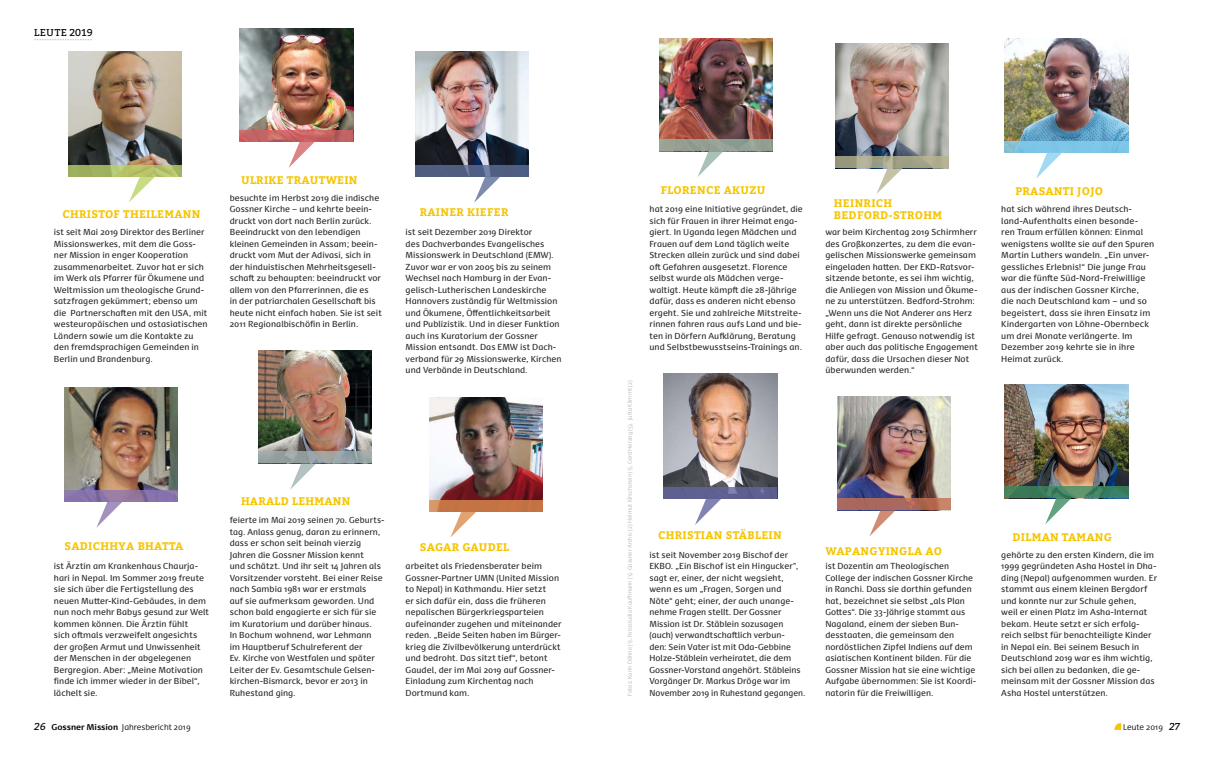
<style>
.page{position:relative;width:1214px;height:763px;background:#fff}
.page>*{position:absolute;margin:0;border:0;box-sizing:border-box;transform-origin:0 0}
.t1{font:700 11px/12px "Bitter";letter-spacing:.03em;color:#f5c500}
.t2{font:10px "Bitter";letter-spacing:.025em;color:#000}
.t3{font:8.3px/11.5px "Dancer Pro";letter-spacing:.005em;color:#282829}
.t4{font:300 8px "Dancer Pro";color:#000}
.t5{font:300 5.5px "Dancer Pro";color:#b1b3b4}
.s1{font-family:"Bitter";font-weight:400;font-style:italic;font-size:10px}
.s2{font-weight:700}
</style>
<div class="page">
<svg style="left:1114px;top:723px;width:6px;height:6px"></svg>
<img style="left:659px;top:38px;width:113px;height:101px">
<svg style="left:659px;top:139px;width:113px;height:12px"></svg>
<svg style="left:697px;top:151px;width:26px;height:26px"></svg>
<img style="left:415px;top:52px;width:114px;height:113px">
<svg style="left:415px;top:165px;width:114px;height:11px"></svg>
<svg style="left:474px;top:176px;width:26px;height:27px"></svg>
<img style="left:663px;top:374px;width:114px;height:113px">
<div style="left:663px;top:487px;width:114px;height:12px;background:#5e6091"></div>
<svg style="left:695px;top:499px;width:26px;height:26px"></svg>
<img style="left:835px;top:43px;width:113px;height:113px">
<svg style="left:835px;top:156px;width:113px;height:12px"></svg>
<svg style="left:876px;top:168px;width:26px;height:26px"></svg>
<img style="left:64px;top:388px;width:114px;height:101px">
<svg style="left:64px;top:489px;width:114px;height:12px"></svg>
<svg style="left:96px;top:501px;width:27px;height:26px"></svg>
<img style="left:1004px;top:384px;width:124px;height:102px">
<svg style="left:1004px;top:486px;width:124px;height:12px"></svg>
<svg style="left:1045px;top:498px;width:26px;height:26px"></svg>
<img style="left:68px;top:52px;width:113px;height:113px">
<svg style="left:129px;top:177px;width:26px;height:25px"></svg>
<svg style="left:68px;top:165px;width:113px;height:11px"></svg>
<img style="left:1004px;top:39px;width:124px;height:102px">
<svg style="left:1036px;top:153px;width:26px;height:26px"></svg>
<svg style="left:1004px;top:141px;width:124px;height:11px"></svg>
<img style="left:258px;top:350px;width:113px;height:101px">
<svg style="left:290px;top:463px;width:26px;height:27px"></svg>
<svg style="left:258px;top:451px;width:113px;height:12px"></svg>
<img style="left:240px;top:28px;width:113px;height:102px">
<svg style="left:288px;top:142px;width:27px;height:26px"></svg>
<svg style="left:240px;top:130px;width:113px;height:12px"></svg>
<svg style="left:450px;top:511px;width:26px;height:26px"></svg>
<img style="left:429px;top:398px;width:113px;height:101px">
<svg style="left:429px;top:499px;width:113px;height:12px"></svg>
<img style="left:837px;top:397px;width:113px;height:101px">
<svg style="left:869px;top:510px;width:26px;height:26px"></svg>
<svg style="left:837px;top:498px;width:113px;height:12px"></svg>
<svg style="left:34px;top:39px;width:58px;height:1px"></svg>
<p class="t2" style="left:34px;top:25px;width:60px">LEUTE 2019</p>
<h1 class="t1" style="left:62px;top:207px;width:16px">CHRISTOF</h1>
<h1 class="t1" style="left:123px;top:207px;width:16px">THEILEMANN</h1>
<p class="t3" style="left:54px;top:226px;width:155px">ist seit Mai 2019 Direktor des Berliner Missionswerkes, mit dem die Goss&shy;ner Mission in enger Kooperation zusammenarbeitet. Zuvor hat er sich im Werk als Pfarrer für Ökumene und Weltmission um theologische Grund&shy;satzfragen gekümmert; ebenso um die Partnerschaften mit den USA, mit westeuropäischen und ostasiatischen Ländern sowie um die Kontakte zu den fremdsprachigen Gemeinden in Berlin und Brandenburg.</p>
<h1 class="t1" style="left:241px;top:174px;width:17px">ULRIKE</h1>
<h1 class="t1" style="left:287px;top:174px;width:16px">TRAUTWEIN</h1>
<p class="t3" style="left:230px;top:191px;width:153px">besuchte im Herbst 2019 die indische Gossner Kirche – und kehrte beein&shy;druckt von dort nach Berlin zurück.<br>Beeindruckt von den lebendigen kleinen Gemeinden in Assam; beein&shy;druckt vom Mut der Adivasi, sich in der hinduistischen Mehrheitsgesell&shy;schaft zu behaupten: beeindruckt vor allem von den Pfarrerinnen, die es<br>in der patriarchalen Gesellschaft bis heute nicht einfach haben. Sie ist seit 2011 Regionalbischöfin in Berlin.</p>
<h1 class="t1" style="left:419px;top:206px;width:17px">RAINER</h1>
<h1 class="t1" style="left:467px;top:206px;width:16px">KIEFER</h1>
<p class="t3" style="left:405px;top:226px;width:157px">ist seit Dezember 2019 Direktor<br>des Dachverbandes Evangelisches Missionswerk in Deutschland (EMW).<br>Zuvor war er von 2005 bis zu seinem Wechsel nach Hamburg in der Evan&shy;gelisch-Lutherischen Landeskirche Hannovers zuständig für Weltmission und Ökumene, Öffentlichkeitsarbeit und Publizistik. Und in dieser Funktion auch ins Kuratorium der Gossner Mission entsandt. Das EMW ist Dach&shy;verband für 29 Missionswerke, Kirchen und Verbände in Deutschland.</p>
<h1 class="t1" style="left:65px;top:539px;width:16px">SADICHHYA</h1>
<h1 class="t1" style="left:138px;top:539px;width:9px">BHATTA</h1>
<p class="t3" style="left:54px;top:559px;width:157px">ist Ärztin am Krankenhaus Chaurja&shy;hari in Nepal. Im Sommer 2019 freute sie sich über die Fertigstellung des neuen Mutter-Kind-Gebäudes, in dem nun noch mehr Babys gesund zur Welt kommen können. Die Ärztin fühlt<br>sich oftmals verzweifelt angesichts der großen Armut und Unwissenheit der Menschen in der abgelegenen Bergregion. Aber: „Meine Motivation finde ich immer wieder in der Bibel“, lächelt sie.</p>
<p class="t4" style="left:34px;top:721px;width:158px"><span class="s1">26</span> <span class="s2">Gossner Mission</span> Jahresbericht 2019</p>
<h1 class="t1" style="left:241px;top:495px;width:18px">HARALD</h1>
<h1 class="t1" style="left:292px;top:495px;width:16px">LEHMANN</h1>
<p class="t3" style="left:230px;top:513px;width:156px">feierte im Mai 2019 seinen 70. Geburts&shy;tag. Anlass genug, daran zu erinnern, dass er schon seit beinah vierzig Jahren die Gossner Mission kennt<br>und schätzt. Und ihr seit 14 Jahren als Vorsitzender vorsteht. Bei einer Reise nach Sambia 1981 war er erstmals<br>auf sie aufmerksam geworden. Und schon bald engagierte er sich für sie im Kuratorium und darüber hinaus.<br>In Bochum wohnend, war Lehmann<br>im Hauptberuf Schulreferent der<br>Ev. Kirche von Westfalen und später Leiter der Ev. Gesamtschule Gelsen&shy;kirchen-Bismarck, bevor er 2013 in Ruhestand ging.</p>
<h1 class="t1" style="left:419px;top:541px;width:17px">SAGAR</h1>
<h1 class="t1" style="left:462px;top:541px;width:17px">GAUDEL</h1>
<p class="t3" style="left:405px;top:559px;width:157px">arbeitet als Friedensberater beim Gossner-Partner UMN (United Mission to Nepal) in Kathmandu. Hier setzt<br>er sich dafür ein, dass die früheren nepalischen Bürgerkriegsparteien aufeinander zugehen und miteinander reden. „Beide Seiten haben im Bürger&shy;krieg die Zivilbevölkerung unterdrückt und bedroht. Das sitzt tief“, betont Gaudel, der im Mai 2019 auf Gossner-Einladung zum Kirchentag nach Dortmund kam.</p>
<p class="t5" style="left:626px;top:695px;width:317px;rotate:-90deg">Fotos: Karin Döhne (1), Fotostudio Kauffmann (1), Gossner Archiv (2) Helmut Kirschstein (1), Gerd Herzog (5), Jutta Klimmt (2)</p>
<h1 class="t1" style="left:660px;top:183px;width:16px">FLORENCE</h1>
<h1 class="t1" style="left:723px;top:183px;width:18px">AKUZU</h1>
<p class="t3" style="left:649px;top:203px;width:155px">hat 2019 eine Initiative gegründet, die sich für Frauen in ihrer Heimat enga&shy;giert. In Uganda legen Mädchen und Frauen auf dem Land täglich weite Strecken allein zurück und sind dabei oft Gefahren ausgesetzt. Florence selbst wurde als Mädchen verge&shy;waltigt. Heute kämpft die 28-Jährige dafür, dass es anderen nicht ebenso ergeht. Sie und zahlreiche Mitstreite&shy;rinnen fahren raus aufs Land und bie&shy;ten in Dörfern Aufklärung, Beratung und Selbstbewusstseins-Trainings an.</p>
<h1 class="t1" style="left:658px;top:529px;width:16px">CHRISTIAN</h1>
<h1 class="t1" style="left:725px;top:529px;width:37px">STÄBLEIN</h1>
<p class="t3" style="left:649px;top:548px;width:157px">ist seit November 2019 Bischof der EKBO. „Ein Bischof ist ein Hingucker", sagt er, einer, der nicht wegsieht, wenn es um „Fragen, Sorgen und Nöte“ geht; einer, der auch unange&shy;nehme Fragen stellt. Der Gossner Mission ist Dr. Stäblein sozusagen (auch) verwandtschaftlich verbun-<br>den: Sein Vater ist mit Oda-Gebbine Holze-Stäblein verheiratet, die dem Gossner-Vorstand angehört. Stäbleins Vorgänger Dr. Markus Dröge war im November 2019 in Ruhestand gegangen.</p>
<h1 class="t1" style="left:833px;top:197px;width:17px">HEINRICH<br>BEDFORD</h1>
<h1 class="t1" style="left:888px;top:209px;width:21px">-STROHM</h1>
<p class="t3" style="left:825px;top:226px;width:154px">war beim Kirchentag 2019 Schirmherr des Großkonzertes, zu dem die evan&shy;gelischen Missionswerke gemeinsam eingeladen hatten. Der EKD-Ratsvor&shy;sitzende betonte, es sei ihm wichtig, die Anliegen von Mission und Ökume&shy;ne zu unterstützen. Bedford-Strohm: „Wenn uns die Not Anderer ans Herz geht, dann ist direkte persönliche Hilfe gefragt. Genauso notwendig ist aber auch das politische Engagement dafür, dass die Ursachen dieser Not überwunden werden.“</p>
<h1 class="t1" style="left:825px;top:544px;width:20px">WAPANGYINGLA</h1>
<h1 class="t1" style="left:925px;top:544px;width:16px">AO</h1>
<p class="t3" style="left:825px;top:559px;width:152px">ist Dozentin am Theologischen College der indischen Gossner Kirche in Ranchi. Dass sie dorthin gefunden hat, bezeichnet sie selbst „als Plan Gottes“. Die 33-Jährige stammt aus Nagaland, einem der sieben Bun&shy;desstaaten, die gemeinsam den nordöstlichen Zipfel Indiens auf dem asiatischen Kontinent bilden. Für die Gossner Mission hat sie eine wichtige Aufgabe übernommen: Sie ist Koordi&shy;natorin für die Freiwilligen.</p>
<h1 class="t1" style="left:1015px;top:185px;width:16px">PRASANTI</h1>
<h1 class="t1" style="left:1077px;top:185px;width:13px">JOJO</h1>
<p class="t3" style="left:1001px;top:203px;width:155px">hat sich während ihres Deutsch&shy;land-Aufenthalts einen besonde-<br>ren Traum erfüllen können: Einmal wenigstens wollte sie auf den Spuren Martin Luthers wandeln. „Ein unver&shy;gessliches Erlebnis!“ Die junge Frau war die fünfte Süd-Nord-Freiwillige aus der indischen Gossner Kirche,<br>die nach Deutschland kam – und so begeistert, dass sie ihren Einsatz im Kindergarten von Löhne-Obernbeck um drei Monate verlängerte. Im Dezember 2019 kehrte sie in ihre Heimat zurück.</p>
<h1 class="t1" style="left:1012px;top:530px;width:17px">DILMAN</h1>
<h1 class="t1" style="left:1061px;top:530px;width:16px">TAMANG</h1>
<p class="t3" style="left:1001px;top:548px;width:157px">gehörte zu den ersten Kindern, die im 1999 gegründeten Asha Hostel in Dha&shy;ding (Nepal) aufgenommen wurden. Er stammt aus einem kleinen Bergdorf und konnte nur zur Schule gehen,<br>weil er einen Platz im Asha-Internat bekam. Heute setzt er sich erfolg&shy;reich selbst für benachteiligte Kinder in Nepal ein. Bei seinem Besuch in Deutschland 2019 war es ihm wichtig, sich bei allen zu bedanken, die ge&shy;meinsam mit der Gossner Mission das Asha Hostel unterstützen.</p>
<p class="t4" style="left:1122px;top:721px;width:58px">Leute 2019 <span class="s1">27</span></p>
</div>
